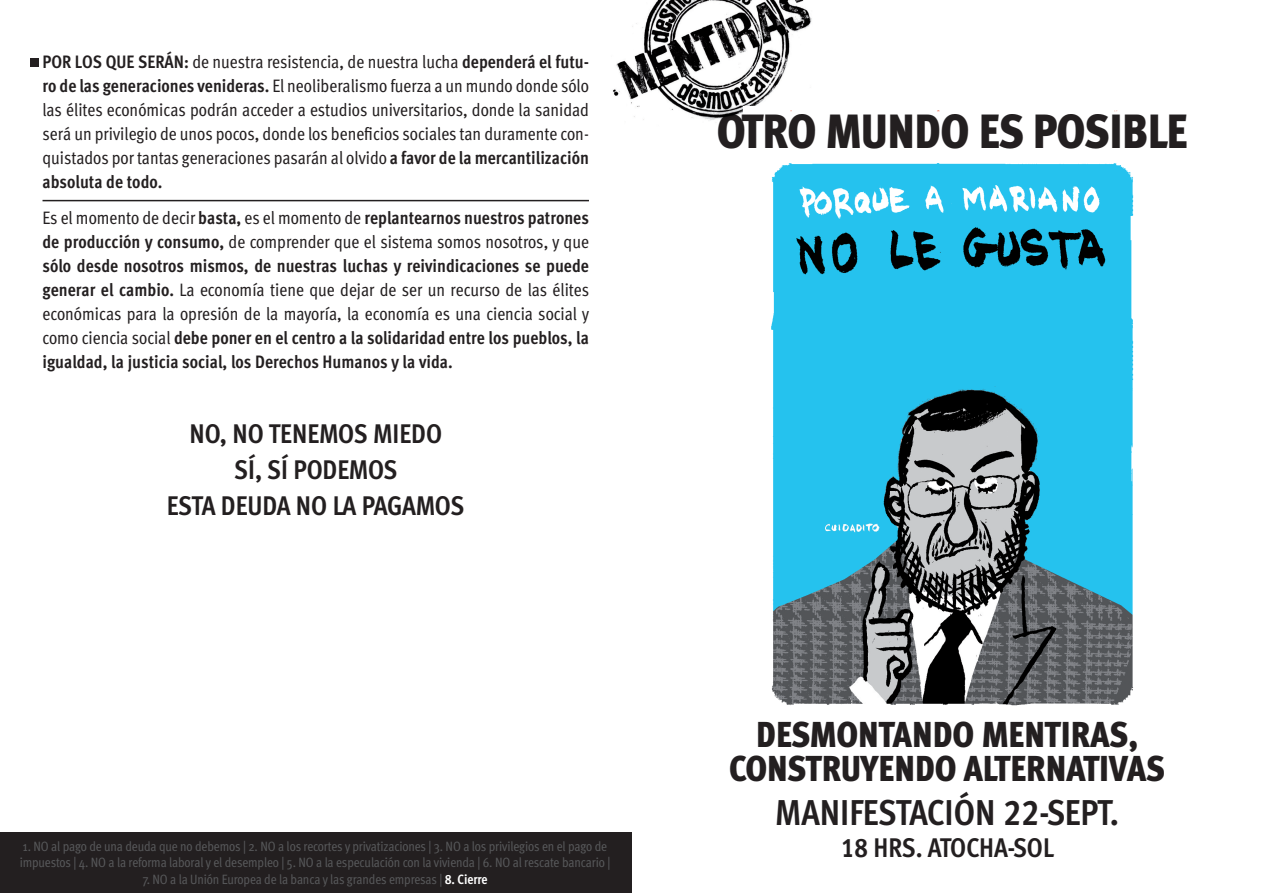
<style>
.page{position:relative;width:1263px;height:893px;background:#fff}
.page>*{position:absolute;margin:0;border:0;box-sizing:border-box;transform-origin:0 0}
.t1{font:900 48px "Meta Cond";letter-spacing:-.015em;color:#231f20}
.t2{font:900 36px "Meta Cond";color:#231f20}
.t3{font:36px "Meta Cond LF Bold";letter-spacing:-.005em;color:#231f20}
.t4{font:27px "Meta Cond LF Bold";letter-spacing:-.005em;color:#231f20}
.t5{font:700 18px/24px "Meta Cond";color:#231f20;text-align:justify}
.t6{font:18px/24px "Meta Cond";color:#231f20;text-align:justify}
.t7{font:13.5px/16.2px "Meta Cond";letter-spacing:-.01em;color:#57585a}
.s1{font-weight:700}
.s2{font-weight:400}
.s3{font-weight:700;color:#fff}
</style>
<div class="page">
<img style="left:612px;top:0;width:200px;height:121px">
<img style="left:743px;top:106px;width:391px;height:600px">
<div style="left:0;top:833px;width:631px;height:60px;background:#231f20"></div>
<div style="left:30px;top:58px;width:8px;height:8px;background:#231f20"></div>
<hr style="left:43px;top:200px;width:546px;height:1px;background:#231f20">
<p class="t6" style="left:43px;top:50px;width:548px"><span class="s1">POR LOS QUE SERÁN:</span> de nuestra resistencia, de nuestra lucha <span class="s1">dependerá el futu&shy;ro de las generaciones venideras.</span> El neoliberalismo fuerza a un mundo donde sólo las élites económicas podrán acceder a estudios universitarios, donde la sanidad será un privilegio de unos pocos, donde los beneficios sociales tan duramente con&shy;quistados por tantas generaciones pasarán al olvido <span class="s1">a favor de la mercantilización absoluta de todo.</span></p>
<p class="t5" style="left:43px;top:206px;width:548px"><span class="s2">Es el momento de decir</span> basta, <span class="s2">es el momento de</span> replantearnos nuestros patrones de producción y consumo, <span class="s2">de comprender que el sistema somos nosotros, y que </span>sólo desde nosotros mismos, de nuestras luchas y reivindicaciones se puede generar el cambio. <span class="s2">La economía tiene que dejar de ser un recurso de las élites económicas para la opresión de la mayoría, la economía es una ciencia social y como ciencia social</span> debe poner en el centro a la solidaridad entre los pueblos, la igualdad, la justicia social, los Derechos Humanos y la vida.</p>
<p class="t4" style="left:189px;top:418px;width:254px">NO, NO TENEMOS MIEDO</p>
<p class="t4" style="left:234px;top:454px;width:165px">SÍ, SÍ PODEMOS</p>
<p class="t4" style="left:167px;top:490px;width:299px">ESTA DEUDA NO LA PAGAMOS</p>
<p class="t7" style="left:20px;top:838px;width:592px">1. NO al pago de una deuda que no debemos | 2. NO a los recortes y privatizaciones | 3. NO a los privilegios en el pago de impuestos | 4. NO a la reforma laboral y el desempleo | 5. NO a la especulación con la vivienda | 6. NO al rescate bancario |</p>
<p class="t7" style="left:142px;top:871px;width:347px">7. NO a la Unión Europea de la banca y las grandes empresas | <span class="s3">8. Cierre</span></p>
<h1 class="t1" style="left:716px;top:103px;width:473px">OTRO MUNDO ES POSIBLE</h1>
<p class="t2" style="left:756px;top:713px;width:383px">DESMONTANDO MENTIRAS,</p>
<p class="t2" style="left:729px;top:747px;width:438px">CONSTRUYENDO ALTERNATIVAS</p>
<p class="t3" style="left:775px;top:791px;width:345px">MANIFESTACIÓN 22-SEPT.</p>
<p class="t4" style="left:841px;top:832px;width:214px">18 HRS. ATOCHA-SOL</p>
</div>
